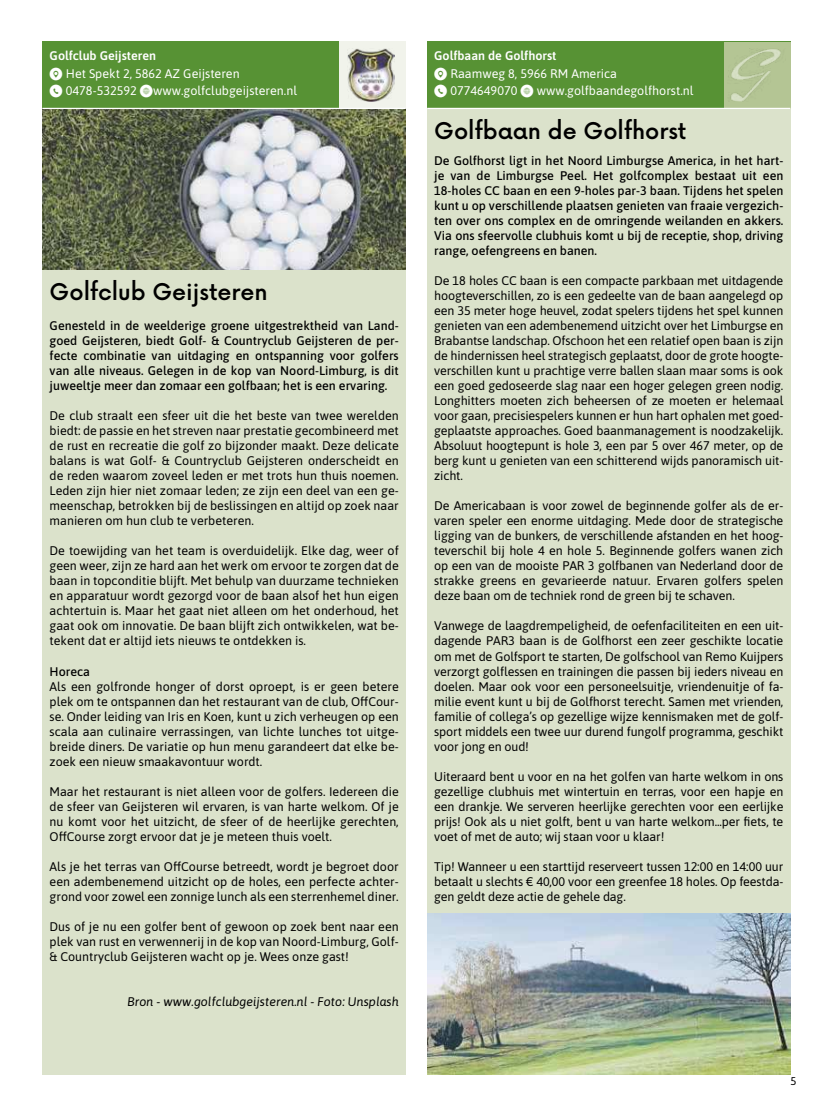
<style>
.page{position:relative;width:833px;height:1117px;background:#fff}
.page>*{position:absolute;margin:0;border:0;box-sizing:border-box;transform-origin:0 0}
.t1{font:500 28.12px "Now";color:#000}
.t2{font:12.5px/15px "Asap";color:#000;text-align:justify}
.t3{font:500 12.5px/15px "Asap";color:#000;text-align:justify}
.t4{font:12.5px/17.5px "Asap";color:#fff}
.t5{font:italic 12.5px "Asap";color:#000}
.t6{font:11.25px "Asap";color:#000}
.s1{font-weight:600}
.s2{font-family:"Social Media Circled"}
</style>
<div class="page">
<div style="left:43px;top:158px;width:363px;height:917px;background:#dbe2cb"></div>
<div style="left:427px;top:42px;width:363px;height:1033px;background:#dbe2cb"></div>
<div style="left:43px;top:42px;width:363px;height:32px;background:#579234"></div>
<div style="left:43px;top:59px;width:363px;height:32px;background:#579234"></div>
<div style="left:43px;top:77px;width:363px;height:32px;background:#579234"></div>
<img style="left:43px;top:109px;width:363px;height:160px">
<div style="left:427px;top:42px;width:363px;height:32px;background:#579234"></div>
<div style="left:427px;top:59px;width:363px;height:32px;background:#579234"></div>
<div style="left:427px;top:77px;width:363px;height:32px;background:#579234"></div>
<div style="left:723px;top:42px;width:67px;height:66px;background:#b4c594"></div>
<div style="left:339px;top:42px;width:67px;height:66px;background:#f1f3eb"></div>
<hr style="left:43px;top:108px;width:363px;height:1px;background:#fff">
<hr style="left:427px;top:108px;width:363px;height:1px;background:#fff">
<img style="left:427px;top:913px;width:363px;height:161px">
<img style="left:728px;top:48px;width:53px;height:54px">
<img style="left:347px;top:49px;width:47px;height:53px">
<p class="t4" style="left:50px;top:47px;width:249px"><span class="s1">Golfclub Geijsteren<br></span><span class="s2">9</span> Het Spekt 2, 5862 AZ Geijsteren<br><span class="s2">m</span> 0478-532592 <span class="s2">K</span>www.golfclubgeijsteren.nl</p>
<p class="t4" style="left:434px;top:47px;width:261px"><span class="s1">Golfbaan de Golfhorst<br></span><span class="s2">9</span> Raamweg 8, 5966 RM America<br><span class="s2">m</span> 0774649070 <span class="s2">K</span> www.golfbaandegolfhorst.nl</p>
<h1 class="t1" style="left:50px;top:280px;width:220px">Golfclub Geijsteren</h1>
<p class="t3" style="left:50px;top:319px;width:351px">Genesteld in de weelderige groene uitgestrektheid van Land&shy;goed Geijsteren, biedt Golf- &amp; Countryclub Geijsteren de per&shy;fecte combinatie van uitdaging en ontspanning voor golfers van alle niveaus. Gelegen in de kop van Noord-Limburg, is dit juweeltje meer dan zomaar een golfbaan; het is een ervaring.</p>
<p class="t2" style="left:50px;top:409px;width:351px">De club straalt een sfeer uit die het beste van twee werelden biedt: de passie en het streven naar prestatie gecombineerd met de rust en recreatie die golf zo bijzonder maakt. Deze delicate balans is wat Golf- &amp; Countryclub Geijsteren onderscheidt en de reden waarom zoveel leden er met trots hun thuis noemen.<br>Leden zijn hier niet zomaar leden; ze zijn een deel van een ge&shy;meenschap, betrokken bij de beslissingen en altijd op zoek naar manieren om hun club te verbeteren.</p>
<p class="t2" style="left:50px;top:542px;width:351px">De toewijding van het team is overduidelijk. Elke dag, weer of geen weer, zijn ze hard aan het werk om ervoor te zorgen dat de baan in topconditie blijft. Met behulp van duurzame technieken en apparatuur wordt gezorgd voor de baan alsof het hun eigen achtertuin is. Maar het gaat niet alleen om het onderhoud, het gaat ook om innovatie. De baan blijft zich ontwikkelen, wat be&shy;tekent dat er altijd iets nieuws te ontdekken is.</p>
<p class="t3" style="left:50px;top:664px;width:42px">Horeca</p>
<p class="t2" style="left:50px;top:677px;width:351px">Als een golfronde honger of dorst oproept, is er geen betere plek om te ontspannen dan het restaurant van de club, O昀昀Cour&shy;se. Onder leiding van Iris en Koen, kunt u zich verheugen op een scala aan culinaire verrassingen, van lichte lunches tot uitge&shy;breide diners. De variatie op hun menu garandeert dat elke be&shy;zoek een nieuw smaakavontuur wordt.</p>
<p class="t2" style="left:50px;top:784px;width:351px">Maar het restaurant is niet alleen voor de golfers. Iedereen die de sfeer van Geijsteren wil ervaren, is van harte welkom. Of je nu komt voor het uitzicht, de sfeer of de heerlijke gerechten, O昀昀Course zorgt ervoor dat je je meteen thuis voelt.</p>
<p class="t2" style="left:50px;top:857px;width:351px">Als je het terras van O昀昀Course betreedt, wordt je begroet door een adembenemend uitzicht op de holes, een perfecte achter&shy;grond voor zowel een zonnige lunch als een sterrenhemel diner.</p>
<p class="t2" style="left:50px;top:919px;width:351px">Dus of je nu een golfer bent of gewoon op zoek bent naar een plek van rust en verwennerij in de kop van Noord-Limburg, Golf-&amp; Countryclub Geijsteren wacht op je. Wees onze gast!</p>
<p class="t5" style="left:127px;top:996px;width:273px">Bron - www.golfclubgeijsteren.nl - Foto: Unsplash</p>
<h1 class="t1" style="left:434px;top:118px;width:254px">Golfbaan de Golfhorst</h1>
<p class="t3" style="left:434px;top:154px;width:351px">De Golfhorst ligt in het Noord Limburgse America, in het hart&shy;je van de Limburgse Peel. Het golfcomplex bestaat uit een 18-holes CC baan en een 9-holes par-3 baan. Tijdens het spelen kunt u op verschillende plaatsen genieten van fraaie vergezich&shy;ten over ons complex en de omringende weilanden en akkers.<br>Via ons sfeervolle clubhuis komt u bij de receptie, shop, driving range, oefengreens en banen.</p>
<p class="t2" style="left:434px;top:274px;width:351px">De 18 holes CC baan is een compacte parkbaan met uitdagende hoogteverschillen, zo is een gedeelte van de baan aangelegd op een 35 meter hoge heuvel, zodat spelers tijdens het spel kunnen genieten van een adembenemend uitzicht over het Limburgse en Brabantse landschap. Ofschoon het een relatief open baan is zijn de hindernissen heel strategisch geplaatst, door de grote hoogte&shy;verschillen kunt u prachtige verre ballen slaan maar soms is ook een goed gedoseerde slag naar een hoger gelegen green nodig.<br>Longhitters moeten zich beheersen of ze moeten er helemaal voor gaan, precisiespelers kunnen er hun hart ophalen met goed&shy;geplaatste approaches. Goed baanmanagement is noodzakelijk.<br>Absoluut hoogtepunt is hole 3, een par 5 over 467 meter, op de berg kunt u genieten van een schitterend wijds panoramisch uit&shy;zicht.</p>
<p class="t2" style="left:434px;top:499px;width:351px">De Americabaan is voor zowel de beginnende golfer als de er&shy;varen speler een enorme uitdaging. Mede door de strategische ligging van de bunkers, de verschillende afstanden en het hoog&shy;teverschil bij hole 4 en hole 5. Beginnende golfers wanen zich op een van de mooiste PAR 3 golfbanen van Nederland door de strakke greens en gevarieerde natuur. Ervaren golfers spelen deze baan om de techniek rond de green bij te schaven.</p>
<p class="t2" style="left:434px;top:617px;width:351px">Vanwege de laagdrempeligheid, de oefenfaciliteiten en een uit&shy;dagende PAR3 baan is de Golfhorst een zeer geschikte locatie om met de Golfsport te starten, De golfschool van Remo Kuijpers verzorgt gol昀氀essen en trainingen die passen bij ieders niveau en doelen. Maar ook voor een personeelsuitje, vriendenuitje of fa&shy;milie event kunt u bij de Golfhorst terecht. Samen met vrienden, familie of collega’s op gezellige wijze kennismaken met de golf&shy;sport middels een twee uur durend fungolf programma, geschikt voor jong en oud!</p>
<p class="t2" style="left:434px;top:769px;width:351px">Uiteraard bent u voor en na het golfen van harte welkom in ons gezellige clubhuis met wintertuin en terras, voor een hapje en een drankje. We serveren heerlijke gerechten voor een eerlijke prijs! Ook als u niet golft, bent u van harte welkom...per 昀椀ets, te voet of met de auto; wij staan voor u klaar!</p>
<p class="t2" style="left:434px;top:859px;width:351px">Tip! Wanneer u een starttijd reserveert tussen 12:00 en 14:00 uur betaalt u slechts € 40,00 voor een greenfee 18 holes. Op feestda&shy;gen geldt deze actie de gehele dag.</p>
<p class="t6" style="left:790px;top:1075px;width:8px">5</p>
</div>
